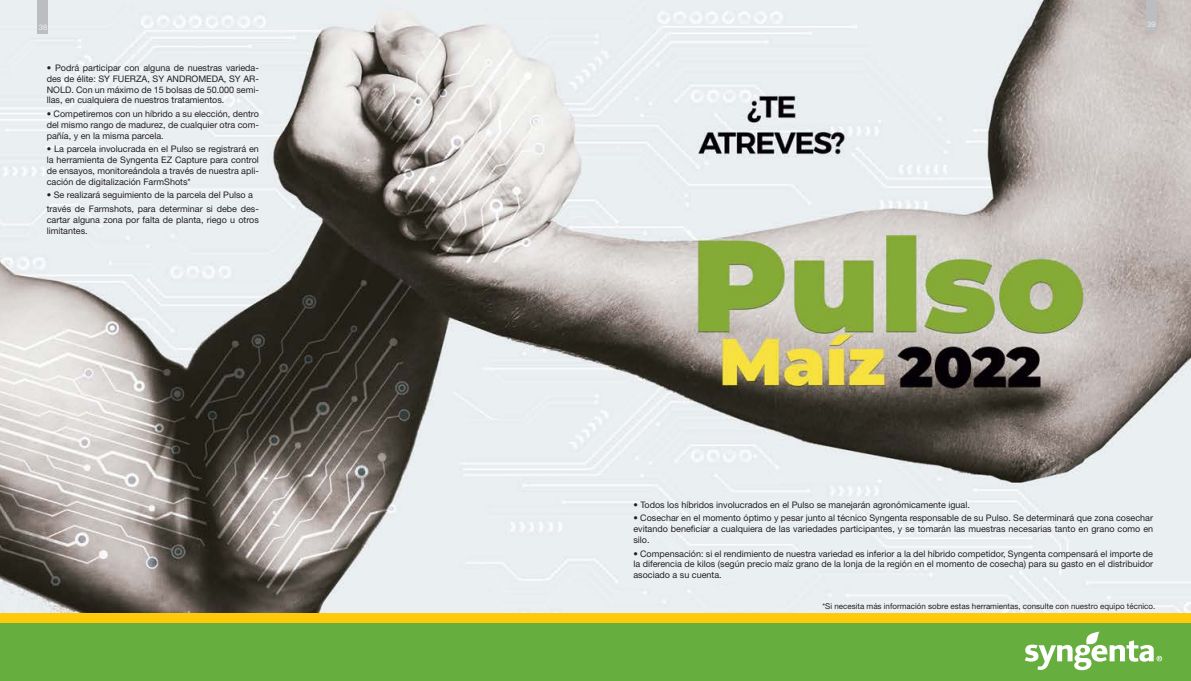
<style>
.page{position:relative;width:1191px;height:681px;background:#fff}
.page>*{position:absolute;margin:0;border:0;box-sizing:border-box;transform-origin:0 0}
.t1{font:9px/10.8px "Helvetica Neue LT Std";color:#231f20;text-align:justify}
.t2{font:8px "Helvetica Neue LT Std";color:#231f20}
.t3{font:300 7.6px "Helvetica Neue";color:#fff}
</style>
<div class="page">
<img style="left:0;top:0;width:1191px;height:612px">
<div style="left:0;top:622px;width:1191px;height:58px;background:#66ae3d"></div>
<div style="left:0;top:612px;width:1191px;height:10px;background:#feca0a"></div>
<svg style="left:1025px;top:631px;width:137px;height:39px"></svg>
<div style="left:37px;top:0;width:11px;height:34px;background:#bcbdc0"></div>
<div style="left:1146px;top:0;width:11px;height:31px;background:#bcbdc0"></div>
<p class="t3" style="left:39px;top:22px;width:10px">38</p>
<p class="t1" style="left:47px;top:62px;width:214px">• Podrá participar con alguna de nuestras varieda&shy;des de élite: SY FUERZA, SY ANDROMEDA, SY AR-NOLD. Con un máximo de 15 bolsas de 50.000 semi&shy;llas, en cualquiera de nuestros tratamientos.</p>
<p class="t1" style="left:47px;top:108px;width:214px">• Competiremos con un híbrido a su elección, dentro del mismo rango de madurez, de cualquier otra com&shy;pañía, y en la misma parcela.</p>
<p class="t1" style="left:47px;top:143px;width:214px">• La parcela involucrada en el Pulso se registrará en la herramienta de Syngenta EZ Capture para control de ensayos, monitoreándola a través de nuestra apli&shy;cación de digitalización FarmShots*</p>
<p class="t1" style="left:47px;top:189px;width:208px">• Se realizará seguimiento de la parcela del Pulso a</p>
<p class="t1" style="left:47px;top:203px;width:214px">través de Farmshots, para determinar si debe des&shy;cartar alguna zona por falta de planta, riego u otros limitantes.</p>
<p class="t3" style="left:1147px;top:19px;width:10px">39</p>
<p class="t3" style="left:1147px;top:20px;width:10px">39</p>
<p class="t1" style="left:633px;top:498px;width:338px">• Todos los híbridos involucrados en el Pulso se manejarán agronómicamente igual.</p>
<p class="t1" style="left:633px;top:512px;width:521px">• Cosechar en el momento óptimo y pesar junto al técnico Syngenta responsable de su Pulso. Se determinará que zona cosechar evitando beneficiar a cualquiera de las variedades participantes, y se tomarán las muestras necesarias tanto en grano como en silo.</p>
<p class="t1" style="left:633px;top:547px;width:521px">• Compensación: si el rendimiento de nuestra variedad es inferior a la del híbrido competidor, Syngenta compensará el importe de la diferencia de kilos (según precio maíz grano de la lonja de la región en el momento de cosecha) para su gasto en el distribuidor asociado a su cuenta.</p>
<p class="t2" style="left:822px;top:600px;width:334px">*Si necesita más información sobre estas herramientas, consulte con nuestro equipo técnico.</p>
</div>
